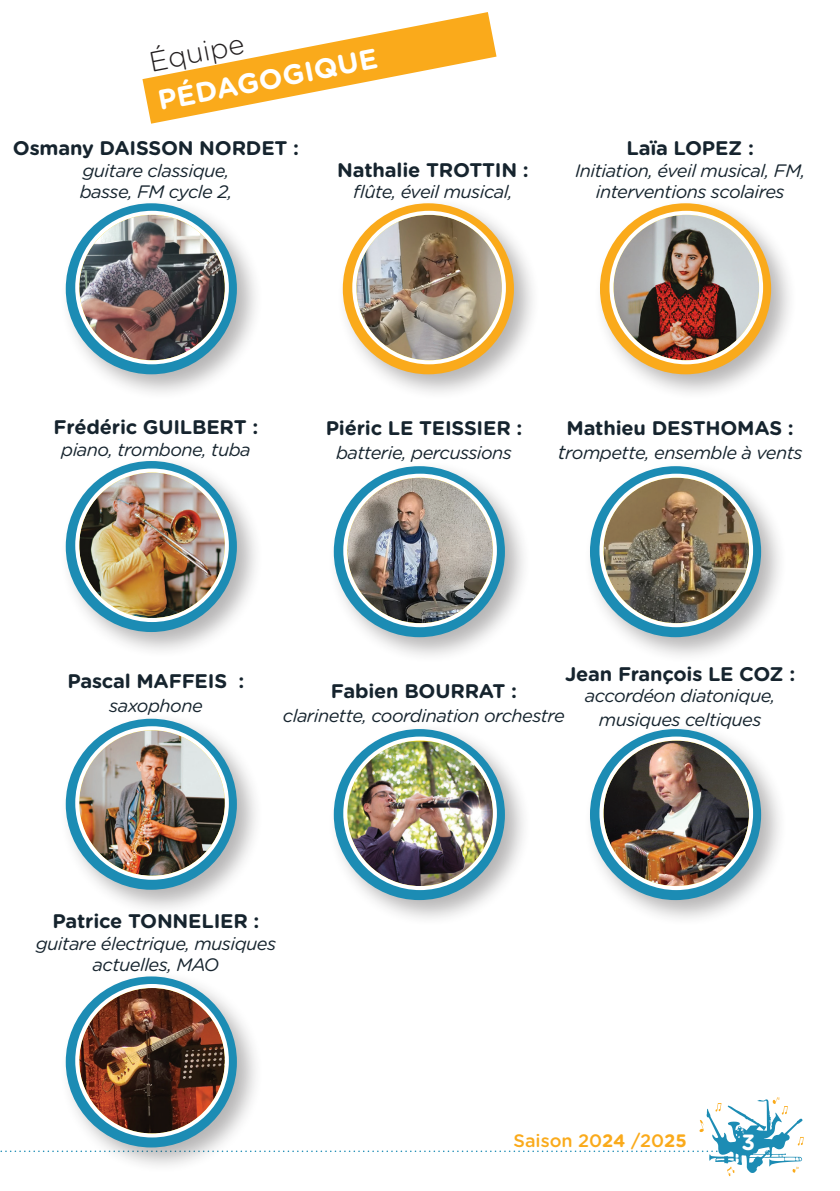
<style>
.page{position:relative;width:840px;height:1191px;background:#fff}
.page>*{position:absolute;margin:0;border:0;box-sizing:border-box;transform-origin:0 0}
.t1{font:700 28px "Gotham Rounded";color:#fff}
.t2{font:300 28px "Gotham Rounded";color:#231f20}
.t3{font:700 22px "Gotham Rounded";color:#fff}
.t4{font:700 19.6px "Gotham Rounded";letter-spacing:-.01em;color:#16242e}
.t5{font:italic 18px/21.6px "Gotham Rounded";letter-spacing:-.03em;color:#16242e;text-align:center}
.t6{font:500 18px "Gotham Rounded";color:#faaa1b}
.s1{font-size:19.6px}
.s2{font-weight:700}
</style>
<div class="page">
<svg style="left:0;top:1097px;width:803px;height:79px"></svg>
<svg style="left:142px;top:12px;width:354px;height:112px"></svg>
<div style="left:60px;top:197px;width:203px;height:204px;background:#231f20;opacity:.33"></div>
<svg style="left:74px;top:211px;width:155px;height:155px"></svg>
<div style="left:66px;top:203px;width:171px;height:171px;border:16px solid #1c8cb4;border-radius:50%"></div>
<svg style="left:77px;top:213px;width:150px;height:149px"></svg>
<img style="left:79px;top:215px;width:146px;height:145px;border-radius:73px">
<div style="left:75px;top:211px;width:154px;height:153px;border:4px solid #fff;border-radius:50%"></div>
<div style="left:60px;top:455px;width:203px;height:204px;background:#231f20;opacity:.33"></div>
<svg style="left:74px;top:469px;width:155px;height:155px"></svg>
<div style="left:66px;top:461px;width:171px;height:171px;border:16px solid #1c8cb4;border-radius:50%"></div>
<svg style="left:77px;top:470px;width:150px;height:150px"></svg>
<img style="left:79px;top:472px;width:146px;height:146px;border-radius:73px">
<div style="left:75px;top:468px;width:154px;height:154px;border:4px solid #fff;border-radius:50%"></div>
<div style="left:60px;top:712px;width:203px;height:204px;background:#231f20;opacity:.33"></div>
<svg style="left:74px;top:727px;width:155px;height:154px"></svg>
<div style="left:66px;top:718px;width:171px;height:171px;border:16px solid #1c8cb4;border-radius:50%"></div>
<svg style="left:77px;top:728px;width:150px;height:149px"></svg>
<img style="left:79px;top:730px;width:146px;height:145px;border-radius:73px">
<div style="left:75px;top:726px;width:154px;height:153px;border:4px solid #fff;border-radius:50%"></div>
<div style="left:60px;top:970px;width:203px;height:204px;background:#231f20;opacity:.33"></div>
<svg style="left:74px;top:984px;width:155px;height:155px"></svg>
<div style="left:66px;top:976px;width:171px;height:171px;border:16px solid #1c8cb4;border-radius:50%"></div>
<svg style="left:77px;top:986px;width:150px;height:149px"></svg>
<img style="left:79px;top:988px;width:146px;height:145px;border-radius:73px">
<div style="left:75px;top:984px;width:154px;height:153px;border:4px solid #fff;border-radius:50%"></div>
<div style="left:327px;top:460px;width:204px;height:204px;background:#231f20;opacity:.33"></div>
<svg style="left:341px;top:474px;width:155px;height:155px"></svg>
<div style="left:333px;top:466px;width:171px;height:171px;border:16px solid #1c8cb4;border-radius:50%"></div>
<svg style="left:345px;top:476px;width:149px;height:149px"></svg>
<img style="left:347px;top:478px;width:145px;height:145px;border-radius:73px">
<div style="left:343px;top:474px;width:153px;height:153px;border:4px solid #fff;border-radius:50%"></div>
<div style="left:327px;top:723px;width:204px;height:203px;background:#231f20;opacity:.33"></div>
<div style="left:333px;top:729px;width:171px;height:171px;border:16px solid #1c8cb4;border-radius:50%"></div>
<img style="left:347px;top:741px;width:145px;height:145px">
<div style="left:343px;top:736px;width:153px;height:154px;border:4px solid #fff;border-radius:50%"></div>
<div style="left:583px;top:460px;width:204px;height:204px;background:#231f20;opacity:.33"></div>
<svg style="left:597px;top:474px;width:155px;height:155px"></svg>
<div style="left:589px;top:466px;width:171px;height:171px;border:16px solid #1c8cb4;border-radius:50%"></div>
<svg style="left:601px;top:476px;width:149px;height:149px"></svg>
<img style="left:603px;top:478px;width:145px;height:145px;border-radius:73px">
<div style="left:599px;top:474px;width:153px;height:153px;border:4px solid #fff;border-radius:50%"></div>
<div style="left:583px;top:723px;width:204px;height:203px;background:#231f20;opacity:.33"></div>
<svg style="left:597px;top:737px;width:155px;height:155px"></svg>
<div style="left:589px;top:729px;width:171px;height:171px;border:16px solid #1c8cb4;border-radius:50%"></div>
<svg style="left:601px;top:738px;width:149px;height:150px"></svg>
<img style="left:603px;top:740px;width:145px;height:146px;border-radius:73px">
<div style="left:599px;top:736px;width:153px;height:154px;border:4px solid #fff;border-radius:50%"></div>
<div style="left:336px;top:197px;width:204px;height:204px;background:#231f20;opacity:.33"></div>
<svg style="left:350px;top:211px;width:155px;height:155px"></svg>
<div style="left:342px;top:203px;width:171px;height:171px;border:16px solid #faaa1b;border-radius:50%"></div>
<svg style="left:354px;top:213px;width:149px;height:149px"></svg>
<img style="left:356px;top:215px;width:145px;height:145px;border-radius:73px">
<div style="left:352px;top:211px;width:153px;height:153px;border:4px solid #fff;border-radius:50%"></div>
<div style="left:593px;top:197px;width:204px;height:204px;background:#231f20;opacity:.33"></div>
<svg style="left:607px;top:211px;width:155px;height:155px"></svg>
<div style="left:599px;top:203px;width:171px;height:171px;border:16px solid #faaa1b;border-radius:50%"></div>
<svg style="left:611px;top:213px;width:149px;height:149px"></svg>
<img style="left:613px;top:215px;width:145px;height:145px;border-radius:73px">
<div style="left:609px;top:211px;width:153px;height:153px;border:4px solid #fff;border-radius:50%"></div>
<h1 class="t2" style="left:146px;top:43px;width:97px;rotate:-11deg">Équipe</h1>
<h1 class="t1" style="left:154px;top:80px;width:224px;rotate:-11deg">PÉDAGOGIQUE</h1>
<p class="t4" style="left:13px;top:134px;width:287px">Osmany DAISSON NORDET :</p>
<p class="t5" style="left:80px;top:159px;width:154px;text-align:left">guitare classique, basse, FM cycle 2,</p>
<p class="t4" style="left:337px;top:155px;width:193px">Nathalie TROTTIN :</p>
<p class="t5" style="left:353px;top:180px;width:161px">flûte, éveil musical,</p>
<p class="t4" style="left:626px;top:134px;width:129px">Laïa LOPEZ :</p>
<p class="t5" style="left:574px;top:159px;width:232px">Initiation, éveil musical, FM, interventions scolaires</p>
<p class="t4" style="left:54px;top:413px;width:206px">Frédéric GUILBERT :</p>
<p class="t5" style="left:61px;top:438px;width:191px">piano, trombone, tuba</p>
<p class="t4" style="left:325px;top:414px;width:198px">Piéric LE TEISSIER :</p>
<p class="t5" style="left:336px;top:441px;width:177px">batterie, percussions</p>
<p class="t4" style="left:566px;top:414px;width:229px">Mathieu DESTHOMAS :</p>
<p class="t5" style="left:557px;top:441px;width:246px"><span class="s1">t</span>rompette, ensemble à vents</p>
<p class="t4" style="left:67px;top:666px;width:178px">Pascal MAFFEIS :</p>
<p class="t5" style="left:109px;top:693px;width:95px">saxophone</p>
<p class="t4" style="left:565px;top:659px;width:231px">Jean François LE COZ :</p>
<p class="t5" style="left:584px;top:683px;width:192px;line-height:23.6px">accordéon diatonique, musiques celtiques</p>
<p class="t4" style="left:331px;top:677px;width:187px">Fabien BOURRAT :</p>
<p class="t5" style="left:283px;top:704px;width:283px">clarinette, coordination orchestre</p>
<p class="t4" style="left:53px;top:906px;width:208px">Patrice TONNELIER :</p>
<p class="t5" style="left:36px;top:931px;width:242px">guitare électrique, musiques actuelles, MAO</p>
<p class="t6" style="left:513px;top:1128px;width:175px">Saison 20<span class="s2">24</span> /20<span class="s2">25</span></p>
<p class="t3" style="left:741px;top:1126px;width:15px">3</p>
</div>
